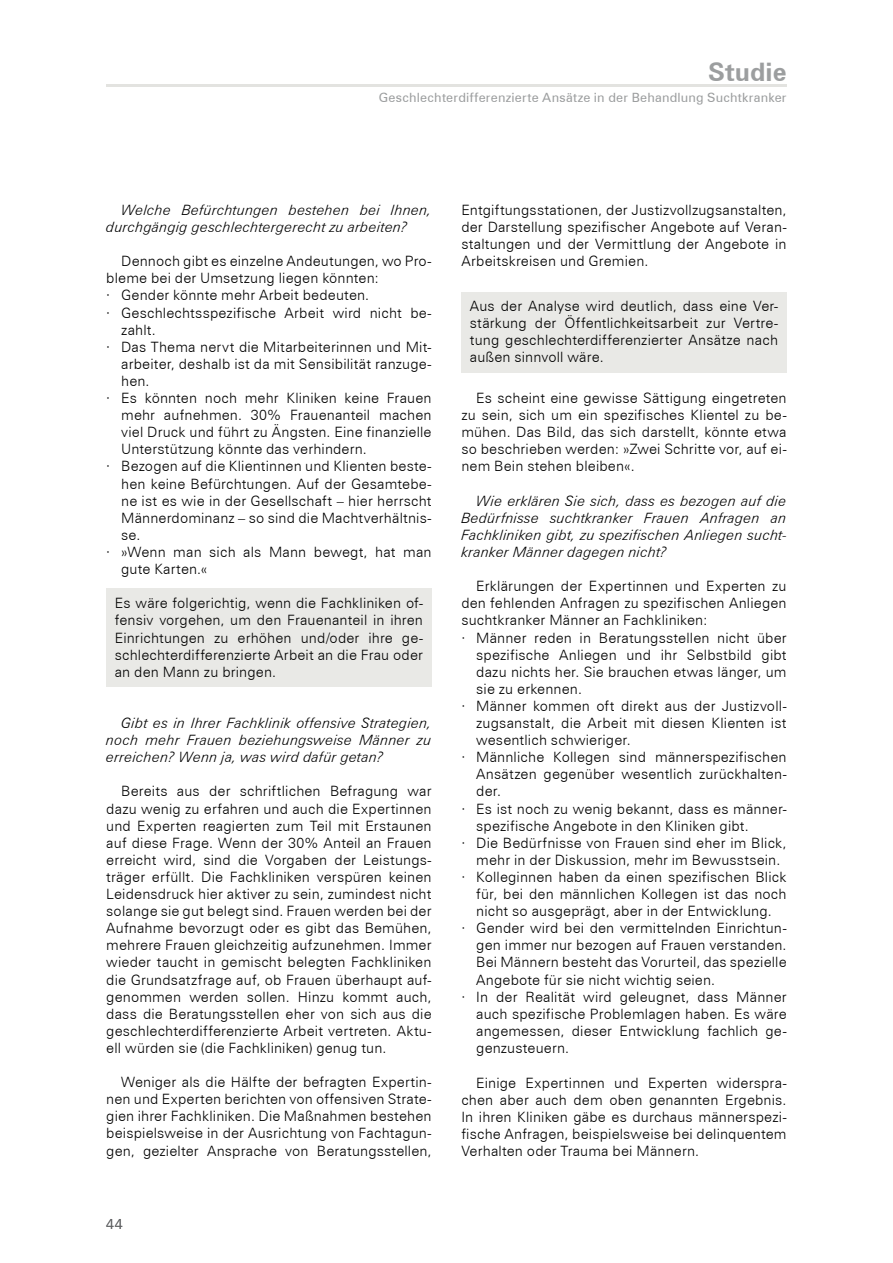
<style>
.page{position:relative;width:893px;height:1263px;background:#fff}
.page>*{position:absolute;margin:0;border:0;box-sizing:border-box;transform-origin:0 0}
.t1{font:700 25.5px "Zurich BT";color:#9c9e9f}
.t2{font:300 14.25px/17.1px "Zurich BT";letter-spacing:.01em;color:#000;text-align:justify}
.t3{font:italic 300 14.25px/17.1px "Zurich BT";letter-spacing:.01em;color:#000;text-align:justify}
.t4{font:300 14.25px "Zurich BT";color:#646567}
.t5{font:12.75px "Zurich BT";letter-spacing:.015em;color:#9c9e9f}
</style>
<div class="page">
<div style="left:106px;top:589px;width:326px;height:98px;background:#e9e9e6"></div>
<div style="left:461px;top:292px;width:326px;height:80px;background:#e9e9e6"></div>
<hr style="left:106px;top:84px;width:681px;height:3px;background:#e3e3e0">
<h1 class="t1" style="left:708px;top:56px;width:80px">Studie</h1>
<p class="t5" style="left:379px;top:90px;width:409px">Geschlechterdifferenzierte Ansätze in der Behandlung Suchtkranker</p>
<p class="t3" style="left:106px;top:201px;width:327px;text-indent:15px">Welche Befürchtungen bestehen bei Ihnen, durchgängig geschlechtergerecht zu arbeiten?</p>
<p class="t2" style="left:121px;top:252px;width:312px">Dennoch gibt es einzelne Andeutungen, wo Pro-</p>
<p class="t2" style="left:106px;top:270px;width:275px">bleme bei der Umsetzung liegen könnten:</p>
<p class="t2" style="left:106px;top:287px;width:264px">· Gender könnte mehr Arbeit bedeuten.</p>
<p class="t2" style="left:106px;top:304px;width:327px">· Geschlechtsspezifische Arbeit wird nicht be-</p>
<p class="t2" style="left:121px;top:321px;width:36px">zahlt.</p>
<p class="t2" style="left:106px;top:338px;width:327px">· Das Thema nervt die Mitarbeiterinnen und Mit-</p>
<p class="t2" style="left:121px;top:355px;width:312px">arbeiter, deshalb ist da mit Sensibilität ranzuge-</p>
<p class="t2" style="left:121px;top:372px;width:30px">hen.</p>
<p class="t2" style="left:106px;top:389px;width:327px">· Es könnten noch mehr Kliniken keine Frauen</p>
<p class="t2" style="left:121px;top:406px;width:312px">mehr aufnehmen. 30% Frauenanteil machen</p>
<p class="t2" style="left:121px;top:423px;width:312px">viel Druck und führt zu Ängsten. Eine finanzielle</p>
<p class="t2" style="left:121px;top:441px;width:247px">Unterstützung könnte das verhindern.</p>
<p class="t2" style="left:106px;top:458px;width:327px">· Bezogen auf die Klientinnen und Klienten beste-</p>
<p class="t2" style="left:121px;top:475px;width:312px">hen keine Befürchtungen. Auf der Gesamtebe-</p>
<p class="t2" style="left:121px;top:492px;width:312px">ne ist es wie in der Gesellschaft – hier herrscht</p>
<p class="t2" style="left:121px;top:509px;width:312px">Männerdominanz – so sind die Machtverhältnis-</p>
<p class="t2" style="left:121px;top:526px;width:21px">se.</p>
<p class="t2" style="left:106px;top:543px;width:327px">· »Wenn man sich als Mann bewegt, hat man</p>
<p class="t2" style="left:121px;top:560px;width:88px">gute Karten.«</p>
<p class="t2" style="left:115px;top:594px;width:310px">Es wäre folgerichtig, wenn die Fachkliniken of&shy;fensiv vorgehen, um den Frauenanteil in ihren Einrichtungen zu erhöhen und/oder ihre ge&shy;schlechterdifferenzierte Arbeit an die Frau oder an den Mann zu bringen.</p>
<p class="t3" style="left:106px;top:714px;width:327px;text-indent:15px">Gibt es in Ihrer Fachklinik offensive Strategien, noch mehr Frauen beziehungsweise Männer zu erreichen? Wenn ja, was wird dafür getan?</p>
<p class="t2" style="left:106px;top:783px;width:327px;text-indent:15px">Bereits aus der schriftlichen Befragung war dazu wenig zu erfahren und auch die Expertinnen und Experten reagierten zum Teil mit Erstaunen auf diese Frage. Wenn der 30% Anteil an Frauen erreicht wird, sind die Vorgaben der Leistungs&shy;träger erfüllt. Die Fachkliniken verspüren keinen Leidensdruck hier aktiver zu sein, zumindest nicht solange sie gut belegt sind. Frauen werden bei der Aufnahme bevorzugt oder es gibt das Bemühen, mehrere Frauen gleichzeitig aufzunehmen. Immer wieder taucht in gemischt belegten Fachkliniken die Grundsatzfrage auf, ob Frauen überhaupt auf&shy;genommen werden sollen. Hinzu kommt auch, dass die Beratungsstellen eher von sich aus die geschlechterdifferenzierte Arbeit vertreten. Aktu&shy;ell würden sie (die Fachkliniken) genug tun.</p>
<p class="t2" style="left:106px;top:1073px;width:327px;text-indent:15px">Weniger als die Hälfte der befragten Expertin&shy;nen und Experten berichten von offensiven Strate&shy;gien ihrer Fachkliniken. Die Maßnahmen bestehen beispielsweise in der Ausrichtung von Fachtagun&shy;gen, gezielter Ansprache von Beratungsstellen,</p>
<p class="t4" style="left:106px;top:1215px;width:18px">44</p>
<p class="t2" style="left:461px;top:201px;width:327px">Entgiftungsstationen, der Justizvollzugsanstalten, der Darstellung spezifischer Angebote auf Veran&shy;staltungen und der Vermittlung der Angebote in Arbeitskreisen und Gremien.</p>
<p class="t2" style="left:470px;top:297px;width:310px">Aus der Analyse wird deutlich, dass eine Ver&shy;stärkung der Öffentlichkeitsarbeit zur Vertre&shy;tung geschlechterdifferenzierter Ansätze nach außen sinnvoll wäre.</p>
<p class="t2" style="left:461px;top:389px;width:327px;text-indent:15px">Es scheint eine gewisse Sättigung eingetreten zu sein, sich um ein spezifisches Klientel zu be&shy;mühen. Das Bild, das sich darstellt, könnte etwa so beschrieben werden: »Zwei Schritte vor, auf ei&shy;nem Bein stehen bleiben«.</p>
<p class="t3" style="left:461px;top:492px;width:327px;text-indent:15px">Wie erklären Sie sich, dass es bezogen auf die Bedürfnisse suchtkranker Frauen Anfragen an Fachkliniken gibt, zu spezifischen Anliegen sucht&shy;kranker Männer dagegen nicht?</p>
<p class="t2" style="left:476px;top:577px;width:312px">Erklärungen der Expertinnen und Experten zu</p>
<p class="t2" style="left:461px;top:594px;width:327px">den fehlenden Anfragen zu spezifischen Anliegen</p>
<p class="t2" style="left:461px;top:612px;width:248px">suchtkranker Männer an Fachkliniken:</p>
<p class="t2" style="left:461px;top:629px;width:327px">· Männer reden in Beratungsstellen nicht über</p>
<p class="t2" style="left:476px;top:646px;width:312px">spezifische Anliegen und ihr Selbstbild gibt</p>
<p class="t2" style="left:476px;top:663px;width:312px">dazu nichts her. Sie brauchen etwas länger, um</p>
<p class="t2" style="left:476px;top:680px;width:107px">sie zu erkennen.</p>
<p class="t2" style="left:461px;top:697px;width:327px">· Männer kommen oft direkt aus der Justizvoll-</p>
<p class="t2" style="left:476px;top:714px;width:312px">zugsanstalt, die Arbeit mit diesen Klienten ist</p>
<p class="t2" style="left:476px;top:731px;width:156px">wesentlich schwieriger.</p>
<p class="t2" style="left:461px;top:748px;width:327px">· Männliche Kollegen sind männerspezifischen</p>
<p class="t2" style="left:476px;top:765px;width:312px">Ansätzen gegenüber wesentlich zurückhalten-</p>
<p class="t2" style="left:476px;top:783px;width:26px">der.</p>
<p class="t2" style="left:461px;top:800px;width:327px">· Es ist noch zu wenig bekannt, dass es männer-</p>
<p class="t2" style="left:476px;top:817px;width:274px">spezifische Angebote in den Kliniken gibt.</p>
<p class="t2" style="left:461px;top:834px;width:327px">· Die Bedürfnisse von Frauen sind eher im Blick,</p>
<p class="t2" style="left:476px;top:851px;width:306px">mehr in der Diskussion, mehr im Bewusstsein.</p>
<p class="t2" style="left:461px;top:868px;width:327px">· Kolleginnen haben da einen spezifischen Blick</p>
<p class="t2" style="left:476px;top:885px;width:312px">für, bei den männlichen Kollegen ist das noch</p>
<p class="t2" style="left:476px;top:902px;width:297px">nicht so ausgeprägt, aber in der Entwicklung.</p>
<p class="t2" style="left:461px;top:919px;width:327px">· Gender wird bei den vermittelnden Einrichtun-</p>
<p class="t2" style="left:476px;top:936px;width:312px">gen immer nur bezogen auf Frauen verstanden.</p>
<p class="t2" style="left:476px;top:954px;width:312px">Bei Männern besteht das Vorurteil, das spezielle</p>
<p class="t2" style="left:476px;top:971px;width:240px">Angebote für sie nicht wichtig seien.</p>
<p class="t2" style="left:461px;top:988px;width:327px">· In der Realität wird geleugnet, dass Männer</p>
<p class="t2" style="left:476px;top:1005px;width:312px">auch spezifische Problemlagen haben. Es wäre</p>
<p class="t2" style="left:476px;top:1022px;width:312px">angemessen, dieser Entwicklung fachlich ge-</p>
<p class="t2" style="left:476px;top:1039px;width:94px">genzusteuern.</p>
<p class="t2" style="left:461px;top:1074px;width:327px;text-indent:15px">Einige Expertinnen und Experten widerspra&shy;chen aber auch dem oben genannten Ergebnis.<br>In ihren Kliniken gäbe es durchaus männerspezi&shy;fische Anfragen, beispielsweise bei delinquentem Verhalten oder Trauma bei Männern.</p>
</div>
